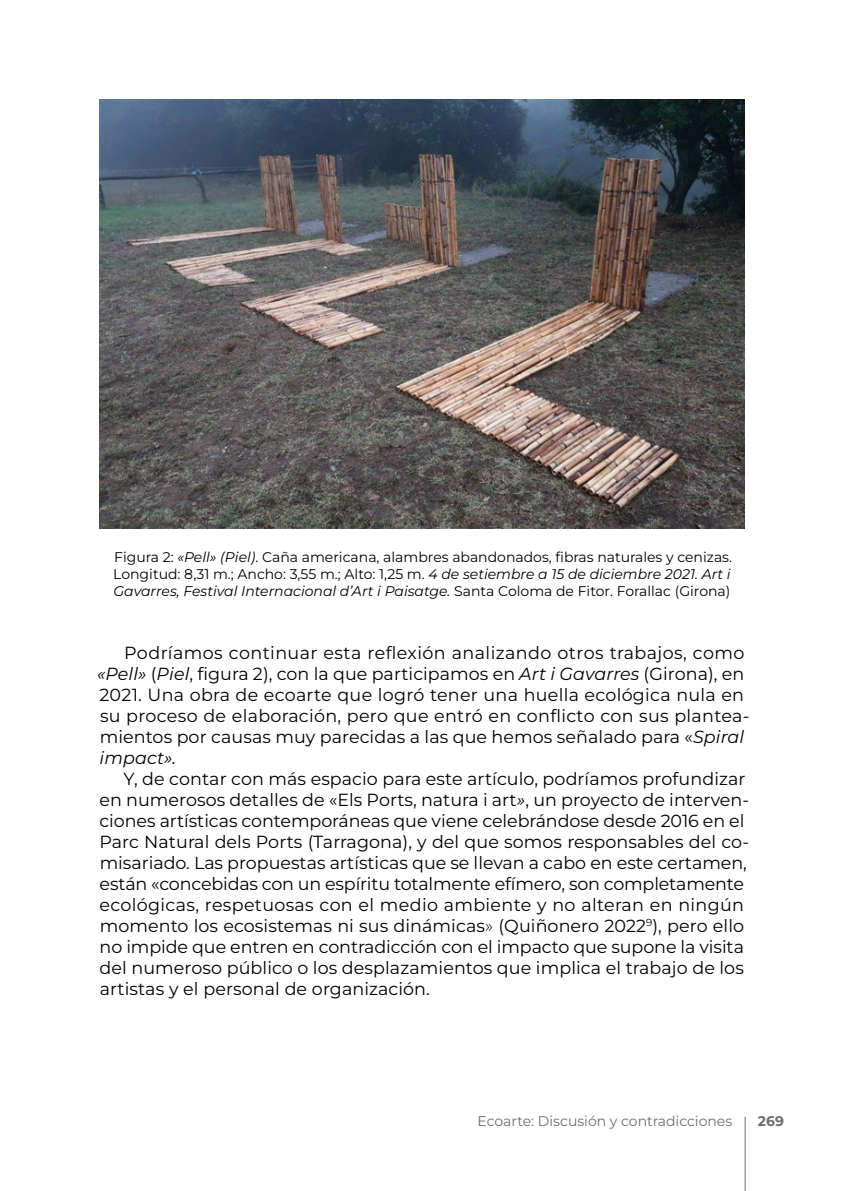
<style>
.page{position:relative;width:844px;height:1191px;background:#fff}
.page>*{position:absolute;margin:0;border:0;box-sizing:border-box;transform-origin:0 0}
.t1{font:17.5px/21px "Montserrat";letter-spacing:.005em;color:#000}
.t2{font:14px/16.8px "Montserrat";color:#000;text-align:justify}
.t3{font:14px "Montserrat";color:#706f6f}
.t4{font:700 14px "Montserrat";color:#706f6f}
.s1{font-style:italic}
.s2{font-weight:300}
</style>
<div class="page">
<hr style="left:744px;top:1116px;width:1px;height:75px;background:#706f6f">
<img style="left:99px;top:99px;width:645px;height:429px">
<p class="t2" style="left:113px;top:548px;width:620px">Figura 2: <span class="s1">«Pell» (Piel)</span>. Caña americana, alambres abandonados, fibras naturales y cenizas.<br>Longitud: 8,31 m.; Ancho: 3,55 m.; Alto: 1,25 m. <span class="s1">4 de setiembre a 15 de diciembre 2021. Art i Gavarres, Festival Internacional d’Art i Paisatge.</span> Santa Coloma de Fitor. Forallac (Girona)</p>
<p class="t1" style="left:97px;top:642px;width:653px;text-indent:27px">Podríamos continuar esta reflexión analizando otros trabajos, como <span class="s1">«Pell»</span> (<span class="s1">Piel</span>, figura 2), con la que participamos en <span class="s1">Art i Gavarres</span> (Girona), en 2021. Una obra de ecoarte que logró tener una huella ecológica nula en su proceso de elaboración, pero que entró en conflicto con sus plantea&shy;mientos por causas muy parecidas a las que hemos señalado para «<span class="s1">Spiral impact».</span></p>
<p class="t1" style="left:99px;top:768px;width:651px;text-indent:24px">Y, de contar con más espacio para este artículo, podríamos profundizar en numerosos detalles de «Els Ports, natura i art<span class="s1">»</span>, un proyecto de interven&shy;ciones artísticas contemporáneas que viene celebrándose desde 2016 en el Parc Natural dels Ports (Tarragona), y del que somos responsables del co&shy;misariado. Las propuestas artísticas que se llevan a cabo en este certamen, están «concebidas con un espíritu totalmente efímero, son completamente ecológicas, respetuosas con el medio ambiente y no alteran en ningún momento los ecosistemas ni sus dinámicas<span class="s2">»</span> (Quiñonero 2022<sup>9</sup>), pero ello no impide que entren en contradicción con el impacto que supone la visita del numeroso público o los desplazamientos que implica el trabajo de los artistas y el personal de organización.</p>
<p class="t3" style="left:477px;top:1112px;width:256px">Ecoarte: Discusión y contradicciones</p>
<p class="t4" style="left:757px;top:1112px;width:28px">269</p>
</div>
